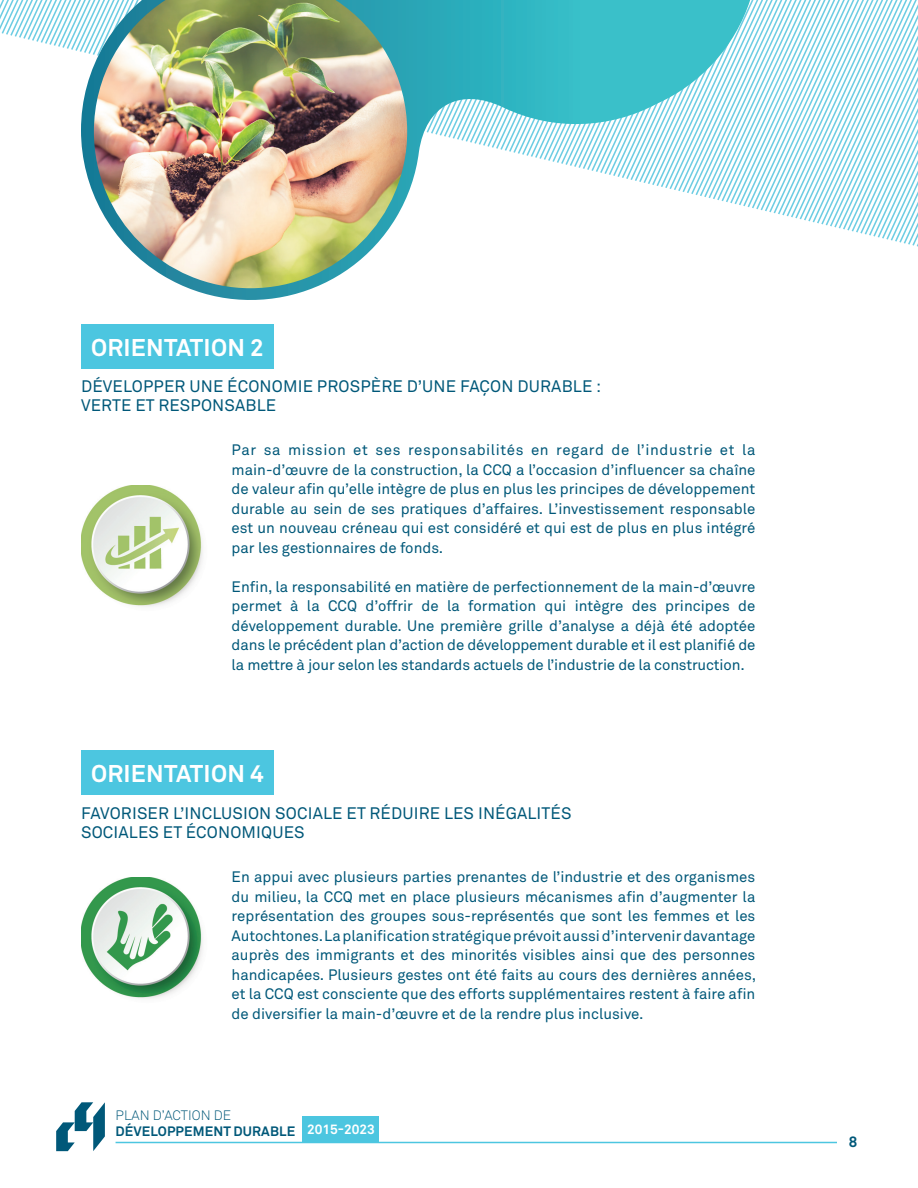
<style>
.page{position:relative;width:918px;height:1188px;background:#fff}
.page>*{position:absolute;margin:0;border:0;box-sizing:border-box;transform-origin:0 0}
.t1{font:700 24px "Akkurat Pro";letter-spacing:.01em;color:#fff}
.t2{font:16.5px/19.5px "Akkurat Pro";letter-spacing:.01em;color:#005879}
.t3{font:15px/19.5px "Akkurat Pro";color:#005879;text-align:justify}
.t4{font:700 15px "Akkurat Pro";color:#005879}
.t5{font:700 13.5px/15.8px "Akkurat Pro";letter-spacing:.01em;color:#005879}
.s1{font-weight:300}
.s2{color:#fff}
</style>
<div class="page">
<div style="left:303px;top:1116px;width:76px;height:26px;background:#4cc6e0"></div>
<hr style="left:116px;top:1142px;width:721px;height:1px;background:#4cc6e0">
<svg style="left:56px;top:1102px;width:49px;height:49px"></svg>
<img style="left:81px;top:485px;width:122px;height:122px">
<img style="left:81px;top:877px;width:122px;height:122px">
<div style="left:81px;top:325px;width:193px;height:44px;background:#4cc6e0"></div>
<div style="left:81px;top:750px;width:193px;height:45px;background:#4cc6e0"></div>
<svg style="left:0;top:0;width:81px;height:52px"></svg>
<svg style="left:750px;top:0;width:168px;height:247px"></svg>
<svg style="left:81px;top:0;width:669px;height:300px"></svg>
<img style="left:94px;top:0;width:313px;height:288px">
<h1 class="t1" style="left:91px;top:333px;width:174px">ORIENTATION 2</h1>
<p class="t2" style="left:81px;top:376px;width:522px">DÉVELOPPER UNE ÉCONOMIE PROSPÈRE D’UNE FAÇON DURABLE :<br>VERTE ET RESPONSABLE</p>
<p class="t3" style="left:232px;top:441px;width:525px">Par sa mission et ses responsabilités en regard de l’industrie et la main-d’œuvre de la construction, la CCQ a l’occasion d’influencer sa chaîne de valeur afin qu’elle intègre de plus en plus les principes de développement durable au sein de ses pratiques d’affaires. L’investissement responsable est un nouveau créneau qui est considéré et qui est de plus en plus intégré par les gestionnaires de fonds.</p>
<p class="t3" style="left:232px;top:577px;width:525px">Enfin, la responsabilité en matière de perfectionnement de la main-d’œuvre permet à la CCQ d’offrir de la formation qui intègre des principes de développement durable. Une première grille d’analyse a déjà été adoptée dans le précédent plan d’action de développement durable et il est planifié de la mettre à jour selon les standards actuels de l’industrie de la construction.</p>
<h1 class="t1" style="left:91px;top:759px;width:174px">ORIENTATION 4</h1>
<p class="t2" style="left:81px;top:803px;width:492px">FAVORISER L’INCLUSION SOCIALE ET RÉDUIRE LES INÉGALITÉS<br>SOCIALES ET ÉCONOMIQUES</p>
<p class="t3" style="left:232px;top:867px;width:526px">En appui avec plusieurs parties prenantes de l’industrie et des organismes du milieu, la CCQ met en place plusieurs mécanismes afin d’augmenter la représentation des groupes sous-représentés que sont les femmes et les Autochtones. La planification stratégique prévoit aussi d’intervenir davantage auprès des immigrants et des minorités visibles ainsi que des personnes handicapées. Plusieurs gestes ont été faits au cours des dernières années, et la CCQ est consciente que des efforts supplémentaires restent à faire afin de diversifier la main-d’œuvre et de la rendre plus inclusive.</p>
<p class="t5" style="left:116px;top:1107px;width:261px"><span class="s1">PLAN D’ACTION DE<br></span>DÉVELOPPEMENT DURABLE <span class="s2">2015-2023</span></p>
<p class="t4" style="left:849px;top:1133px;width:10px">8</p>
</div>
